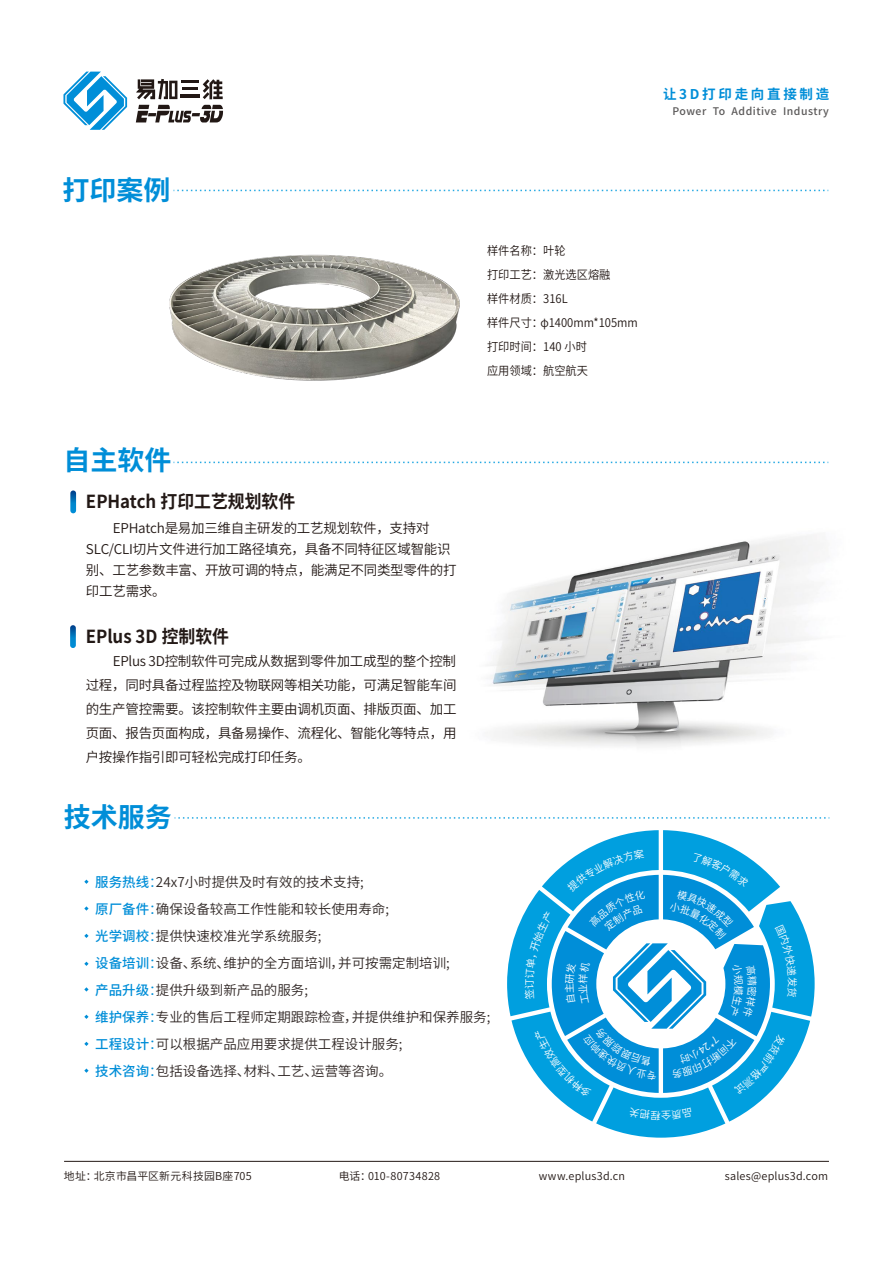
<style>
.page{position:relative;width:893px;height:1263px;background:#fff}
.page>*{position:absolute;margin:0;border:0;box-sizing:border-box;transform-origin:0 0}
.t1{font:700 27px "Source Han Sans CN";color:#008ed8}
.t2{font:700 18px "Source Han Sans CN";color:#221815;scale:.94 1}
.t3{font:13.5px/24px "Source Han Sans CN";letter-spacing:-.02em;color:#221815}
.t4{font:13.5px/27px "Source Han Sans CN";color:#2e2523}
.t5{font:700 13.5px "Source Han Sans CN";letter-spacing:.2em;color:#008ed8}
.t6{font:12px/24px "Source Han Sans CN";color:#221815;scale:.94 1}
.t7{font:10.8px "Source Han Sans CN";letter-spacing:.02em;color:#221815}
.t8{font:500 10.5px "Source Han Sans CN";letter-spacing:.05em;color:#5a5858}
.t9{font:10.2px "Source Han Sans CN";color:#fff}
.s1{font-weight:500;color:#008ed8}
.s2{color:#008ed8}
.s3{color:#2f2725}
</style>
<div class="page">
<svg style="left:136px;top:105px;width:87px;height:17px"></svg>
<svg style="left:136px;top:79px;width:87px;height:20px"></svg>
<hr style="left:182px;top:87px;width:16px;height:3px;background:#221815">
<hr style="left:180px;top:95px;width:20px;height:3px;background:#221815">
<svg style="left:63px;top:72px;width:64px;height:58px"></svg>
<hr style="left:64px;top:1161px;width:765px;height:1px;background:#221815">
<img style="left:389px;top:461px;width:440px;height:285px">
<svg style="left:70px;top:490px;width:6px;height:23px"></svg>
<svg style="left:70px;top:625px;width:6px;height:23px"></svg>
<svg style="left:175px;top:817px;width:655px;height:2px"></svg>
<svg style="left:84px;top:880px;width:5px;height:4px"></svg>
<svg style="left:84px;top:906px;width:5px;height:5px"></svg>
<svg style="left:84px;top:934px;width:5px;height:4px"></svg>
<svg style="left:84px;top:962px;width:5px;height:4px"></svg>
<svg style="left:84px;top:987px;width:5px;height:4px"></svg>
<svg style="left:84px;top:1015px;width:5px;height:4px"></svg>
<svg style="left:84px;top:1042px;width:5px;height:4px"></svg>
<svg style="left:84px;top:1068px;width:5px;height:5px"></svg>
<svg style="left:507px;top:190px;width:321px;height:1px"></svg>
<svg style="left:174px;top:462px;width:654px;height:1px"></svg>
<img style="left:169px;top:189px;width:335px;height:192px">
<svg style="left:507px;top:830px;width:308px;height:308px"></svg>
<h1 class="t1" style="left:63px;top:175px;width:109px">打印案例</h1>
<p class="t5" style="left:663px;top:86px;width:168px">让3D打印走向直接制造</p>
<p class="t8" style="left:672px;top:106px;width:158px">Power To Additive Industry</p>
<p class="t6" style="left:487px;top:239px;width:162px">样件名称：叶轮<br>打印工艺：激光选区熔融<br>样件材质：316L<br>样件尺寸：φ1400mm*105mm打印时间：140 小时<br>应用领域：航空航天</p>
<h1 class="t1" style="left:64px;top:444px;width:110px">自主软件</h1>
<h2 class="t2" style="left:86px;top:492px;width:224px">EPHatch 打印工艺规划软件</h2>
<p class="t3" style="left:86px;top:517px;width:372px;line-height:21px;text-indent:27px">EPHatch是易加三维自主研发的工艺规划软件，支持对<br>SLC/CLI切片文件进行加工路径填充，具备不同特征区域智能识别、工艺参数丰富、开放可调的特点，能满足不同类型零件的打印工艺需求。</p>
<h2 class="t2" style="left:86px;top:627px;width:154px">EPlus 3D 控制软件</h2>
<p class="t3" style="left:86px;top:649px;width:372px;text-align:justify;text-indent:27px">EPlus 3D控制软件可完成从数据到零件加工成型的整个控制过程，同时具备过程监控及物联网等相关功能，可满足智能车间的生产管控需要。该控制软件主要由调机页面、排版页面、加工页面、报告页面构成，具备易操作、流程化、智能化等特点，用户按操作指引即可轻松完成打印任务。</p>
<h1 class="t1" style="left:64px;top:802px;width:110px">技术服务</h1>
<p class="t4" style="left:95px;top:869px;width:397px"><span class="s1">服务热线</span><span class="s2">：</span><span class="s3">24x7小时提供及时有效的技术支持;<br></span><span class="s1">原厂备件</span><span class="s2">：</span><span class="s3">确保设备较高工作性能和较长使用寿命;<br></span><span class="s1">光学调校</span><span class="s2">：</span>提供快速校准光学系统服务;<br><span class="s1">设备培训</span><span class="s2">：</span>设备、系统、维护的全方面培训，并可按需定制培训;<br><span class="s1">产品升级</span><span class="s2">：</span>提供升级到新产品的服务;<br><span class="s1">维护保养</span><span class="s2">：</span>专业的售后工程师定期跟踪检查，并提供维护和保养服务;<span class="s1">工程设计</span><span class="s2">：</span>可以根据产品应用要求提供工程设计服务;<br><span class="s1">技术咨询</span><span class="s2">：</span>包括设备选择、材料、工艺、运营等咨询。</p>
<p class="t9" style="left:524px;top:989px;width:12px;rotate:-90deg">订</p>
<p class="t7" style="left:64px;top:1170px;width:189px">地址：北京市昌平区新元科技园B座705</p>
<p class="t7" style="left:339px;top:1170px;width:103px">电话：010-80734828</p>
<p class="t7" style="left:539px;top:1170px;width:88px">www.eplus3d.cn</p>
<p class="t7" style="left:725px;top:1170px;width:105px">sales@eplus3d.com</p>
</div>
